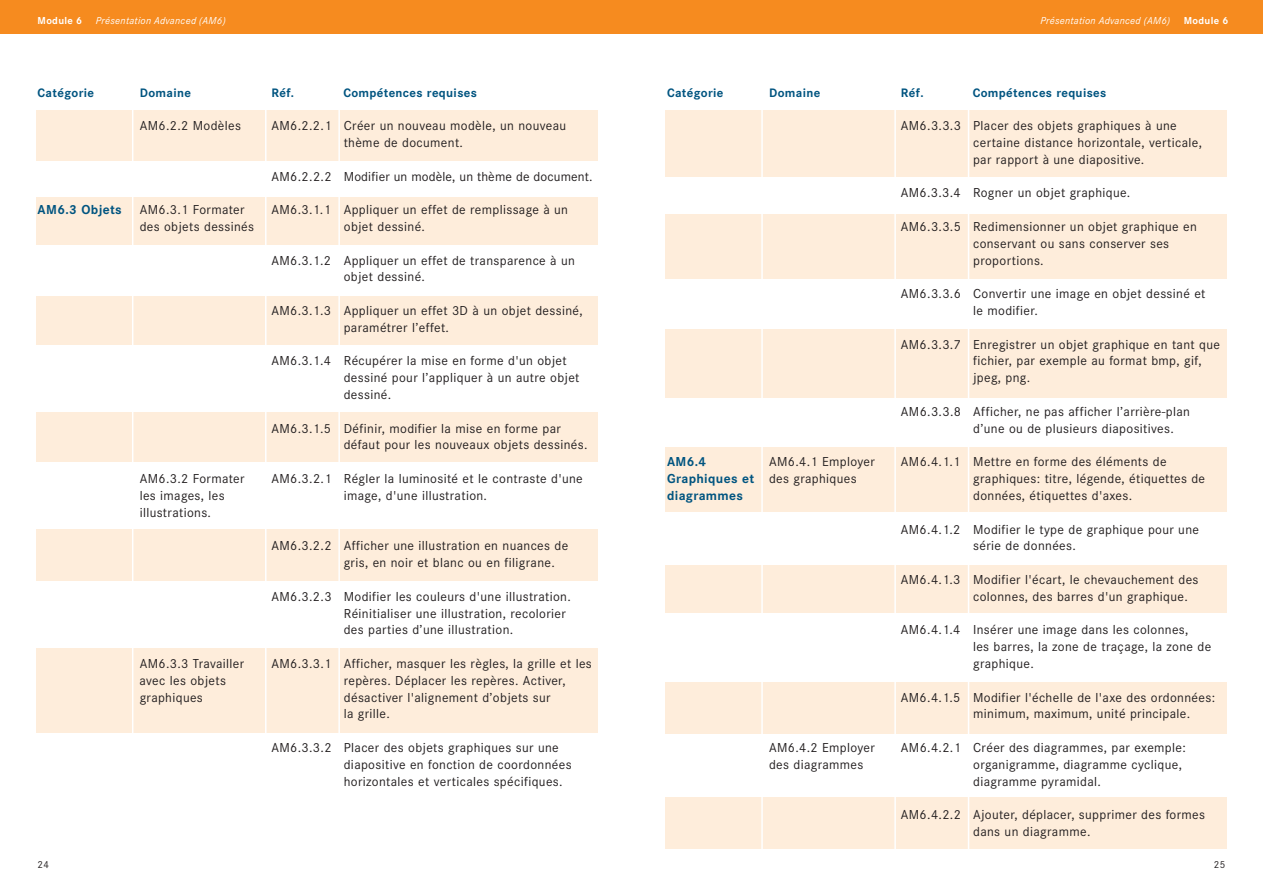
<style>
.page{position:relative;width:1263px;height:893px;background:#fff}
.page>*{position:absolute;margin:0;border:0;box-sizing:border-box;transform-origin:0 0}
.t1{font:13.5px/16.8px "Corporate S";letter-spacing:.025em;color:#231f20}
.t2{font:700 13.5px "Corporate S";letter-spacing:.03em;color:#005480}
.t3{font:700 12.75px "Corporate S";letter-spacing:.03em;color:#005480}
.t4{font:italic 10.5px "Corporate S";letter-spacing:.025em;color:#fff}
.t5{font:700 10.5px "Corporate S";letter-spacing:.03em;color:#fff}
.t6{font:10.5px "Corporate S";color:#231f20}
.s1{font-weight:700;color:#005480}
</style>
<div class="page">
<div style="left:631px;top:0;width:632px;height:34px;background:#f68b1f"></div>
<div style="left:0;top:0;width:631px;height:34px;background:#f68b1f"></div>
<div style="left:36px;top:111px;width:561px;height:50px;background:#feeddb"></div>
<div style="left:36px;top:197px;width:561px;height:47px;background:#feeddb"></div>
<div style="left:36px;top:529px;width:561px;height:52px;background:#feeddb"></div>
<div style="left:36px;top:648px;width:561px;height:84px;background:#feeddb"></div>
<div style="left:36px;top:412px;width:561px;height:49px;background:#feeddb"></div>
<div style="left:36px;top:297px;width:561px;height:48px;background:#feeddb"></div>
<hr style="left:265px;top:86px;width:1px;height:743px;background:#fff">
<hr style="left:338px;top:99px;width:2px;height:761px;background:#fff">
<hr style="left:132px;top:106px;width:1px;height:735px;background:#fff">
<div style="left:665px;top:111px;width:562px;height:66px;background:#feeddb"></div>
<div style="left:665px;top:214px;width:562px;height:65px;background:#feeddb"></div>
<div style="left:665px;top:682px;width:562px;height:52px;background:#feeddb"></div>
<div style="left:665px;top:797px;width:562px;height:52px;background:#feeddb"></div>
<div style="left:665px;top:329px;width:562px;height:68px;background:#feeddb"></div>
<div style="left:665px;top:447px;width:562px;height:64px;background:#feeddb"></div>
<div style="left:665px;top:565px;width:562px;height:47px;background:#feeddb"></div>
<hr style="left:894px;top:86px;width:2px;height:767px;background:#fff">
<hr style="left:968px;top:99px;width:1px;height:760px;background:#fff">
<hr style="left:761px;top:106px;width:2px;height:753px;background:#fff">
<p class="t5" style="left:38px;top:17px;width:46px">Module 6</p>
<p class="t4" style="left:96px;top:17px;width:131px">Présentation Advanced (AM6)</p>
<p class="t4" style="left:1040px;top:17px;width:131px">Présentation Advanced (AM6)</p>
<p class="t5" style="left:1184px;top:17px;width:46px">Module 6</p>
<p class="t3" style="left:38px;top:88px;width:58px">Catégorie</p>
<p class="t3" style="left:140px;top:88px;width:53px">Domaine</p>
<p class="t3" style="left:272px;top:88px;width:24px">Réf.</p>
<p class="t3" style="left:343px;top:88px;width:135px">Compétences requises</p>
<p class="t1" style="left:140px;top:119px;width:103px">AM6.2.2 Modèles</p>
<p class="t1" style="left:344px;top:119px;width:224px;text-indent:-72px">AM6.2.2.1 Créer un nouveau modèle, un nouveau thème de document.</p>
<p class="t1" style="left:271px;top:169px;width:323px">AM6.2.2.2 Modifier un modèle, un thème de document.</p>
<p class="t2" style="left:38px;top:205px;width:86px">AM6.3 Objets</p>
<p class="t1" style="left:140px;top:203px;width:106px">AM6.3.1 Formater</p>
<p class="t1" style="left:271px;top:203px;width:298px">AM6.3.1.1 Appliquer un effet de remplissage à un</p>
<p class="t1" style="left:140px;top:220px;width:116px">des objets dessinés</p>
<p class="t1" style="left:344px;top:220px;width:83px">objet dessiné.</p>
<p class="t1" style="left:344px;top:253px;width:233px;text-indent:-72px">AM6.3.1.2 Appliquer un effet de transparence à un objet dessiné.</p>
<p class="t1" style="left:344px;top:304px;width:240px;text-indent:-72px">AM6.3.1.3 Appliquer un effet 3D à un objet dessiné, paramétrer l’effet.</p>
<p class="t1" style="left:344px;top:354px;width:237px;text-indent:-72px">AM6.3.1.4 Récupérer la mise en forme d'un objet dessiné pour l’appliquer à un autre objet dessiné.</p>
<p class="t1" style="left:344px;top:421px;width:245px;text-indent:-72px">AM6.3.1.5 Définir, modifier la mise en forme par défaut pour les nouveaux objets dessinés.</p>
<p class="t1" style="left:140px;top:472px;width:106px">AM6.3.2 Formater</p>
<p class="t1" style="left:271px;top:472px;width:313px">AM6.3.2.1 Régler la luminosité et le contraste d'une</p>
<p class="t1" style="left:140px;top:488px;width:87px">les images, les</p>
<p class="t1" style="left:344px;top:488px;width:145px">image, d'une illustration.</p>
<p class="t1" style="left:140px;top:505px;width:73px">illustrations.</p>
<p class="t1" style="left:344px;top:539px;width:226px;text-indent:-72px">AM6.3.2.2 Afficher une illustration en nuances de gris, en noir et blanc ou en filigrane.</p>
<p class="t1" style="left:344px;top:589px;width:229px;text-indent:-72px">AM6.3.2.3 Modifier les couleurs d'une illustration.<br>Réinitialiser une illustration, recolorier des parties d’une illustration.</p>
<p class="t1" style="left:140px;top:656px;width:106px">AM6.3.3 Travailler</p>
<p class="t1" style="left:271px;top:656px;width:322px">AM6.3.3.1 Afficher, masquer les règles, la grille et les</p>
<p class="t1" style="left:140px;top:673px;width:88px">avec les objets</p>
<p class="t1" style="left:344px;top:673px;width:223px">repères. Déplacer les repères. Activer,</p>
<p class="t1" style="left:140px;top:690px;width:65px">graphiques</p>
<p class="t1" style="left:344px;top:690px;width:208px">désactiver l'alignement d’objets sur la grille.</p>
<p class="t1" style="left:344px;top:740px;width:229px;text-indent:-72px">AM6.3.3.2 Placer des objets graphiques sur une diapositive en fonction de coordonnées horizontales et verticales spécifiques.</p>
<p class="t3" style="left:667px;top:88px;width:58px">Catégorie</p>
<p class="t3" style="left:769px;top:88px;width:53px">Domaine</p>
<p class="t3" style="left:901px;top:88px;width:24px">Réf.</p>
<p class="t3" style="left:973px;top:88px;width:135px">Compétences requises</p>
<p class="t1" style="left:973px;top:119px;width:230px;text-indent:-72px">AM6.3.3.3 Placer des objets graphiques à une certaine distance horizontale, verticale, par rapport à une diapositive.</p>
<p class="t1" style="left:901px;top:186px;width:231px">AM6.3.3.4 Rogner un objet graphique.</p>
<p class="t1" style="left:973px;top:220px;width:225px;text-indent:-72px">AM6.3.3.5 Redimensionner un objet graphique en conservant ou sans conserver ses proportions.</p>
<p class="t1" style="left:973px;top:287px;width:234px;text-indent:-72px">AM6.3.3.6 Convertir une image en objet dessiné et le modifier.</p>
<p class="t1" style="left:973px;top:337px;width:248px;text-indent:-72px">AM6.3.3.7 Enregistrer un objet graphique en tant que fichier, par exemple au format bmp, gif, jpeg, png.</p>
<p class="t1" style="left:973px;top:404px;width:218px;text-indent:-72px">AM6.3.3.8 Afficher, ne pas afficher l’arrière-plan d’une ou de plusieurs diapositives.</p>
<p class="t2" style="left:667px;top:457px;width:41px">AM6.4</p>
<p class="t1" style="left:769px;top:455px;width:107px">AM6.4.1 Employer</p>
<p class="t1" style="left:901px;top:455px;width:267px">AM6.4.1.1 Mettre en forme des éléments de</p>
<p class="t1" style="left:667px;top:472px;width:191px"><span class="s1">Graphiques et</span> des graphiques</p>
<p class="t1" style="left:973px;top:472px;width:233px">graphiques: titre, légende, étiquettes de</p>
<p class="t2" style="left:667px;top:490px;width:78px">diagrammes</p>
<p class="t1" style="left:973px;top:488px;width:161px">données, étiquettes d'axes.</p>
<p class="t1" style="left:973px;top:522px;width:227px;text-indent:-72px">AM6.4.1.2 Modifier le type de graphique pour une série de données.</p>
<p class="t1" style="left:973px;top:572px;width:227px;text-indent:-72px">AM6.4.1.3 Modifier l'écart, le chevauchement des colonnes, des barres d'un graphique.</p>
<p class="t1" style="left:973px;top:623px;width:240px;text-indent:-72px">AM6.4.1.4 Insérer une image dans les colonnes,<br>les barres, la zone de traçage, la zone de graphique.</p>
<p class="t1" style="left:973px;top:690px;width:243px;text-indent:-72px">AM6.4.1.5 Modifier l'échelle de l'axe des ordonnées: minimum, maximum, unité principale.</p>
<p class="t1" style="left:769px;top:740px;width:107px">AM6.4.2 Employer</p>
<p class="t1" style="left:901px;top:740px;width:286px">AM6.4.2.1 Créer des diagrammes, par exemple:</p>
<p class="t1" style="left:769px;top:757px;width:96px">des diagrammes</p>
<p class="t1" style="left:973px;top:757px;width:210px">organigramme, diagramme cyclique, diagramme pyramidal.</p>
<p class="t1" style="left:973px;top:808px;width:233px;text-indent:-72px">AM6.4.2.2 Ajouter, déplacer, supprimer des formes dans un diagramme.</p>
<p class="t6" style="left:38px;top:861px;width:13px">24</p>
<p class="t6" style="left:1214px;top:861px;width:13px">25</p>
</div>
